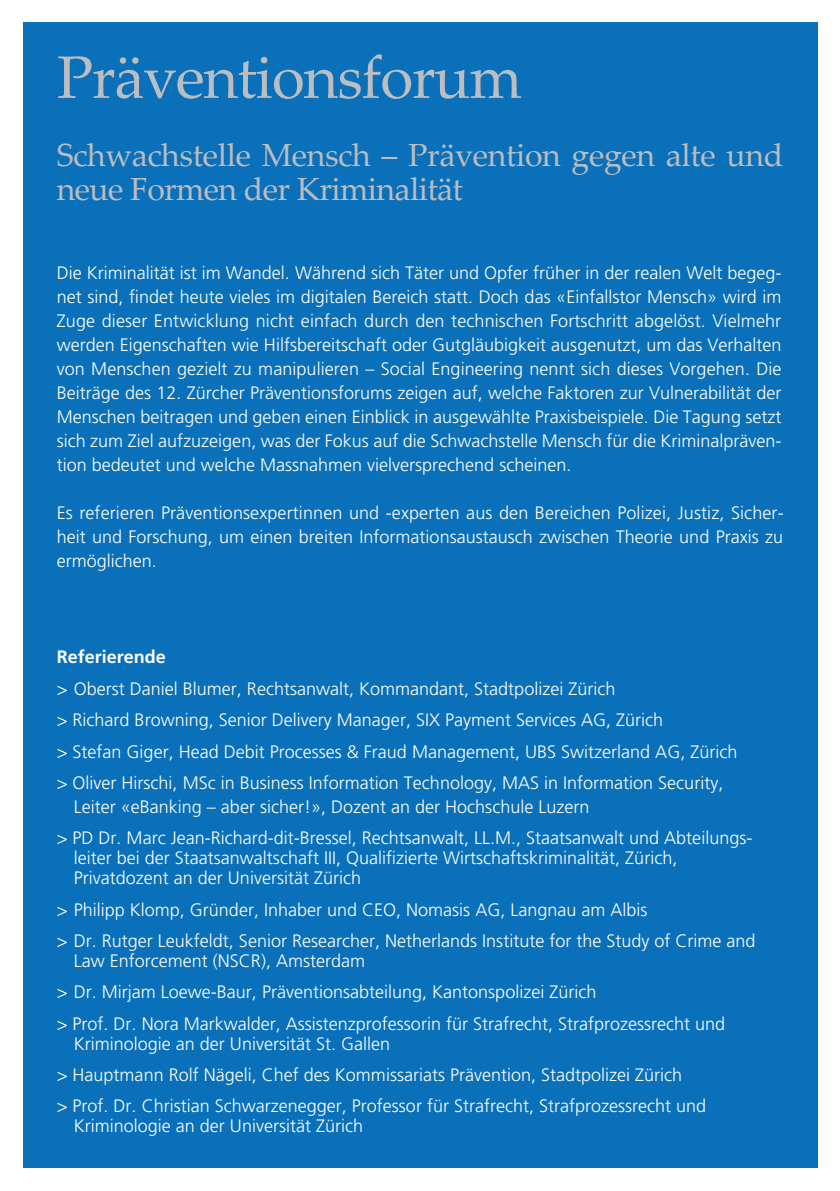
<style>
.page{position:relative;width:840px;height:1191px;background:#fff}
.page>*{position:absolute;margin:0;border:0;box-sizing:border-box;transform-origin:0 0}
.t1{font:60px "Palatino Linotype";letter-spacing:-.02em;color:#bcbdc0}
.t2{font:32px/34px "Palatino Linotype";letter-spacing:-.01em;color:#bcbdc0}
.t3{font:300 18px/24px "Frutiger LT Pro";color:#fff}
.t4{font:700 18px "Frutiger LT Pro";color:#fff}
</style>
<div class="page">
<div style="left:23px;top:23px;width:793px;height:1145px;background:#0970b9"></div>
<h1 class="t1" style="left:57px;top:35px;width:467px">Präventionsforum</h1>
<h2 class="t2" style="left:57px;top:137px;width:727px">Schwachstelle Mensch – Prävention gegen alte und neue Formen der Kriminalität</h2>
<p class="t3" style="left:57px;top:260px;width:726px;text-align:justify">Die Kriminalität ist im Wandel. Während sich Täter und Opfer früher in der realen Welt begeg&shy;net sind, findet heute vieles im digitalen Bereich statt. Doch das «Einfallstor Mensch» wird im Zuge dieser Entwicklung nicht einfach durch den technischen Fortschritt abgelöst. Vielmehr werden Eigenschaften wie Hilfsbereitschaft oder Gutgläubigkeit ausgenutzt, um das Verhalten von Menschen gezielt zu manipulieren – Social Engineering nennt sich dieses Vorgehen. Die Beiträge des 12. Zürcher Präventionsforums zeigen auf, welche Faktoren zur Vulnerabilität der Menschen beitragen und geben einen Einblick in ausgewählte Praxisbeispiele. Die Tagung setzt sich zum Ziel aufzuzeigen, was der Fokus auf die Schwachstelle Mensch für die Kriminalpräven&shy;tion bedeutet und welche Massnahmen vielversprechend scheinen.</p>
<p class="t3" style="left:57px;top:500px;width:728px;text-align:justify">Es referieren Präventionsexpertinnen und -experten aus den Bereichen Polizei, Justiz, Sicher&shy;heit und Forschung, um einen breiten Informationsaustausch zwischen Theorie und Praxis zu ermöglichen.</p>
<p class="t4" style="left:57px;top:646px;width:111px">Referierende</p>
<p class="t3" style="left:57px;top:673px;width:681px;line-height:31.4px">&gt; Oberst Daniel Blumer, Rechtsanwalt, Kommandant, Stadtpolizei Zürich<br>&gt; Richard Browning, Senior Delivery Manager, SIX Payment Services AG, Zürich<br>&gt; Stefan Giger, Head Debit Processes &amp; Fraud Management, UBS Switzerland AG, Zürich &gt; Oliver Hirschi, MSc in Business Information Technology, MAS in Information Security,</p>
<p class="t3" style="left:57px;top:791px;width:696px;line-height:31.4px;text-indent:17px">Leiter «eBanking – aber sicher!», Dozent an der Hochschule Luzern<br>&gt; PD Dr. Marc Jean-Richard-dit-Bressel, Rechtsanwalt, LL.M., Staatsanwalt und Abteilungs-</p>
<p class="t3" style="left:74px;top:848px;width:604px;line-height:20px">leiter bei der Staatsanwaltschaft III, Qualifizierte Wirtschaftskriminalität, Zürich,<br>Privatdozent an der Universität Zürich</p>
<p class="t3" style="left:57px;top:894px;width:700px;line-height:31.4px">&gt; Philipp Klomp, Gründer, Inhaber und CEO, Nomasis AG, Langnau am Albis<br>&gt; Dr. Rutger Leukfeldt, Senior Researcher, Netherlands Institute for the Study of Crime and</p>
<p class="t3" style="left:57px;top:945px;width:669px;line-height:31.4px;text-indent:17px">Law Enforcement (NSCR), Amsterdam<br>&gt; Dr. Mirjam Loewe-Baur, Präventionsabteilung, Kantonspolizei Zürich<br>&gt; Prof. Dr. Nora Markwalder, Assistenzprofessorin für Strafrecht, Strafprozessrecht und</p>
<p class="t3" style="left:57px;top:1028px;width:650px;line-height:31.4px;text-indent:17px">Kriminologie an der Universität St. Gallen<br>&gt; Hauptmann Rolf Nägeli, Chef des Kommissariats Prävention, Stadtpolizei Zürich<br>&gt; Prof. Dr. Christian Schwarzenegger, Professor für Strafrecht, Strafprozessrecht und</p>
<p class="t3" style="left:74px;top:1114px;width:291px">Kriminologie an der Universität Zürich</p>
</div>
